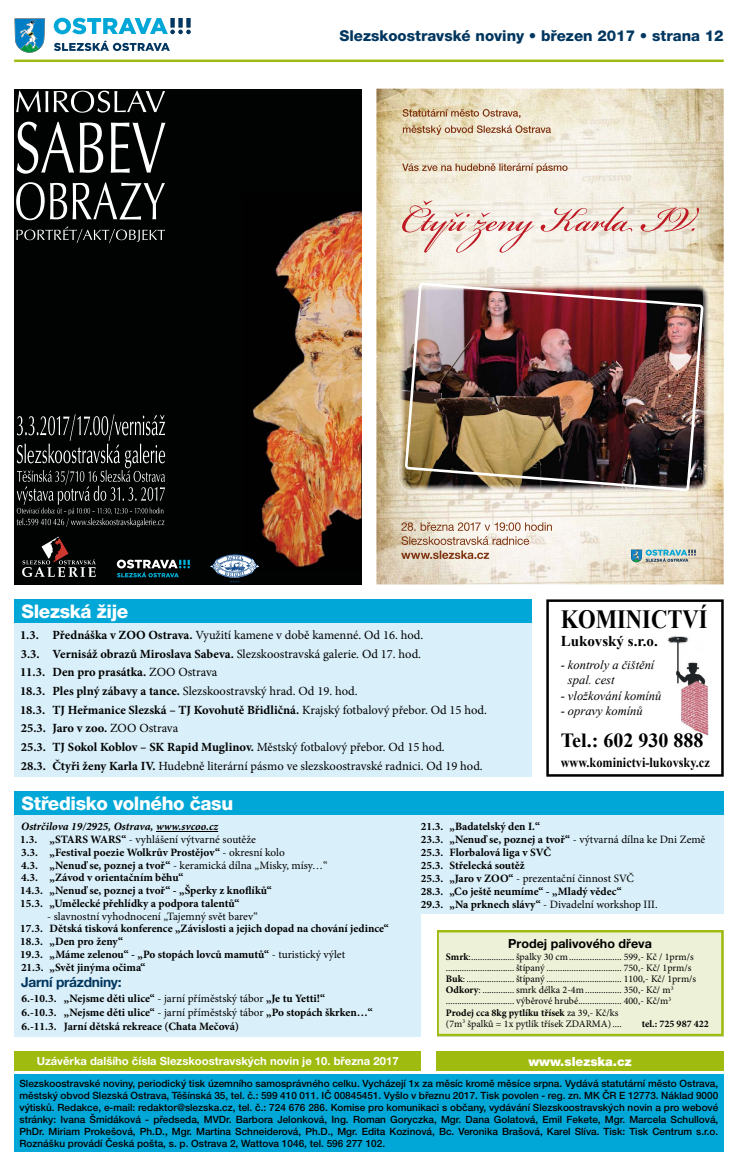
<style>
.page{position:relative;width:745px;height:1170px;background:#fff}
.page>*{position:absolute;margin:0;border:0;box-sizing:border-box;transform-origin:0 0}
.t1{font:700 26.25px "Times New Roman";color:#000;scale:.86 1}
.t2{font:700 20px "Times New Roman";color:#000}
.t3{font:800 18.75px "Helvetica Neue LT Pro";letter-spacing:-.02em;color:#fff}
.t4{font:800 15px "Helvetica Neue LT Pro";color:#00365f}
.t5{font:700 15px "Times New Roman";color:#000}
.t6{font:700 13.75px "Times New Roman";color:#000;scale:.89 1}
.t7{font:700 13.75px "Helvetica Neue LT Pro";letter-spacing:-.02em;color:#00365f}
.t8{font:12.5px/18.6px "Minion Pro";color:#000}
.t9{font:italic 12.5px/15.5px "Times New Roman";color:#000}
.t10{font:700 12.5px "Helvetica Neue LT Pro";color:#000}
.t11{font:900 12.5px "Helvetica Neue LT Pro";color:#fff}
.t12{font:700 11.25px/12.8px "Minion Pro";color:#000}
.t13{font:700 11.25px "Helvetica Neue LT Pro";color:#fff}
.t14{font:11.25px "Minion Pro";color:#000}
.t15{font:500 10px/12px "Helvetica Neue LT Pro";color:#000;text-align:justify}
.t16{font:10px/11.1px "Minion Pro";color:#000}
.t17{font:700 10px "Minion Pro";color:#000}
.s1{font-weight:700}
.s2{font-style:italic}
.s3{font-weight:400}
</style>
<div class="page">
<div style="left:14px;top:815px;width:709px;height:221px;background:#d9eff9"></div>
<div style="left:14px;top:1074px;width:709px;height:78px;background:#00a7d7"></div>
<div style="left:14px;top:1051px;width:407px;height:19px;background:#a0bb0f"></div>
<div style="left:436px;top:1051px;width:287px;height:19px;background:#a0bb0f"></div>
<svg style="left:14px;top:18px;width:31px;height:35px"></svg>
<svg style="left:54px;top:18px;width:137px;height:16px"></svg>
<svg style="left:54px;top:40px;width:116px;height:11px"></svg>
<hr style="left:14px;top:60px;width:709px;height:2px;background:#a0bb0f">
<img style="left:376px;top:89px;width:347px;height:495px">
<svg style="left:401px;top:200px;width:297px;height:52px;background:#ecd8ce"></svg>
<svg style="left:402px;top:109px;width:118px;height:9px"></svg>
<svg style="left:402px;top:125px;width:148px;height:10px"></svg>
<svg style="left:402px;top:163px;width:165px;height:10px;background:#d2bba6"></svg>
<svg style="left:401px;top:522px;width:150px;height:37px"></svg>
<svg style="left:630px;top:549px;width:65px;height:13px"></svg>
<img style="left:703px;top:286px;width:6px;height:202px">
<img style="left:404px;top:283px;width:299px;height:208px">
<hr style="left:156px;top:831px;width:62px;height:1px;background:#000">
<div style="left:14px;top:791px;width:709px;height:24px;background:#00a7d7"></div>
<div style="left:14px;top:89px;width:347px;height:495px;background:#010202"></div>
<svg style="left:22px;top:536px;width:74px;height:41px"></svg>
<img style="left:252px;top:211px;width:109px;height:356px">
<svg style="left:210px;top:553px;width:49px;height:29px"></svg>
<svg style="left:16px;top:226px;width:149px;height:17px"></svg>
<svg style="left:16px;top:182px;width:149px;height:38px"></svg>
<svg style="left:17px;top:122px;width:148px;height:52px"></svg>
<svg style="left:16px;top:91px;width:149px;height:22px"></svg>
<svg style="left:17px;top:414px;width:148px;height:113px"></svg>
<svg style="left:117px;top:559px;width:73px;height:18px"></svg>
<div style="left:437px;top:931px;width:285px;height:103px;background:#edf1d7"></div>
<div style="left:436px;top:929px;width:287px;height:107px;border:2px solid #a0bb0f"></div>
<img style="left:667px;top:636px;width:42px;height:100px">
<div style="left:546px;top:599px;width:177px;height:177px;border:2px solid #000"></div>
<div style="left:14px;top:622px;width:517px;height:154px;background:#d9eff9"></div>
<div style="left:14px;top:599px;width:517px;height:23px;background:#00a7d7"></div>
<div style="left:421px;top:914px;width:310px;height:15px;background:#fff"></div>
<div style="left:421px;top:914px;width:15px;height:125px;background:#fff"></div>
<h3 class="t4" style="left:339px;top:27px;width:385px">Slezskoostravské noviny • březen 2017 • strana 12</h3>
<h3 class="t3" style="left:22px;top:600px;width:108px">Slezská žije</h3>
<p class="t8" style="left:20px;top:625px;width:468px"><span class="s1">1.3. Přednáška v ZOO Ostrava.</span> Využití kamene v době kamenné. Od 16. hod.<br><span class="s1">3.3. Vernisáž obrazů Miroslava Sabeva.</span> Slezskoostravská galerie. Od 17. hod.<br><span class="s1">11.3. Den pro prasátka.</span> ZOO Ostrava<br><span class="s1">18.3. Ples plný zábavy a tance.</span> Slezskoostravský hrad. Od 19. hod.<br><span class="s1">18.3. TJ Heřmanice Slezská – TJ Kovohutě Břidličná.</span> Krajský fotbalový přebor. Od 15 hod.<br><span class="s1">25.3. Jaro v zoo.</span> ZOO Ostrava<br><span class="s1">25.3. TJ Sokol Koblov – SK Rapid Muglinov.</span> Městský fotbalový přebor. Od 15 hod.<br><span class="s1">28.3. Čtyři ženy Karla IV.</span> Hudebně literární pásmo ve slezskoostravské radnici. Od 19 hod.</p>
<h3 class="t3" style="left:22px;top:792px;width:213px">Středisko volného času</h3>
<h1 class="t1" style="left:560px;top:600px;width:172px">KOMINICTVÍ</h1>
<h3 class="t5" style="left:560px;top:630px;width:99px">Lukovský s.r.o.</h3>
<p class="t9" style="left:567px;top:656px;width:88px;text-indent:-7px">- kontroly a čištění spal. cest</p>
<p class="t9" style="left:560px;top:687px;width:102px">- vložkování komínů</p>
<p class="t9" style="left:560px;top:703px;width:83px">- opravy komínů</p>
<h2 class="t2" style="left:560px;top:725px;width:144px">Tel.: 602 930 888</h2>
<p class="t6" style="left:560px;top:752px;width:169px">www.kominictvi-lukovsky.cz</p>
<p class="t12" style="left:20px;top:820px;width:308px"><span class="s2">Ostrčilova 19/2925, Ostrava, www.svcoo.cz<br></span>1.3. „STARS WARS“ <span class="s3">- vyhlášení výtvarné soutěže<br></span>3.3. „Festival poezie Wolkrův Prostějov“ <span class="s3">- okresní kolo<br></span>4.3. „Nenuď se, poznej a tvoř“ <span class="s3">- keramická dílna „Misky, mísy…“ </span>4.3. „Závod v orientačním běhu“<br>14.3. „Nenuď se, poznej a tvoř“ - „Šperky z knoflíků“<br>15.3. „Umělecké přehlídky a podpora talentů“</p>
<p class="t14" style="left:47px;top:908px;width:212px">- slavnostní vyhodnocení „Tajemný svět barev“</p>
<p class="t12" style="left:20px;top:922px;width:370px">17.3. Dětská tisková konference „Závislosti a jejich dopad na chování jedince“ 18.3. „Den pro ženy“<br>19.3. „Máme zelenou“ - „Po stopách lovců mamutů“ <span class="s3">- turistický výlet<br></span>21.3. „Svět jinýma očima“</p>
<p class="t7" style="left:21px;top:973px;width:102px">Jarní prázdniny:</p>
<p class="t12" style="left:22px;top:990px;width:352px;line-height:14.2px">6.-10.3. „Nejsme děti ulice“ <span class="s3">- jarní příměstský tábor</span> „Je tu Yetti!“<br>6.-10.3. „Nejsme děti ulice“ <span class="s3">- jarní příměstský tábor</span> „Po stopách škrken…“<br>6.-11.3. Jarní dětská rekreace (Chata Mečová)</p>
<p class="t12" style="left:420px;top:820px;width:286px">21.3. „Badatelský den I.“<br>23.3. „Nenuď se, poznej a tvoř“ <span class="s3">- výtvarná dílna ke Dni Země </span>25.3. Florbalová liga v SVČ<br>25.3. Střelecká soutěž<br>25.3. „Jaro v ZOO“ <span class="s3">- prezentační činnost SVČ<br></span>28.3. „Co ještě neumíme“ - „Mladý vědec“<br>29.3. „Na prknech slávy“ <span class="s3">- Divadelní workshop III.</span></p>
<p class="t10" style="left:508px;top:936px;width:145px">Prodej palivového dřeva</p>
<p class="t16" style="left:445px;top:950px;width:251px"><span class="s1">Smrk</span>: ................... špalky 30 cm ....................... 599,- Kč / 1prm/s .............................. štípaný ................................. 750,- Kč/ 1prm/s <span class="s1">Buk</span>: ..................... štípaný ................................. 1100,- Kč/ 1prm/s <span class="s1">Odkory</span>: .............. smrk délka 2-4m ................ 350,- Kč/ m<sup>3 </sup>.............................. výběrové hrubé................... 400,- Kč/m<sup>3<br></sup><span class="s1">Prodej cca 8kg pytlíku třísek</span> za 39,- Kč/ks<br>(7m<sup>3</sup> špalků = 1x pytlík třísek ZDARMA) ....</p>
<p class="t17" style="left:641px;top:1016px;width:68px">tel.: 725 987 422</p>
<p class="t13" style="left:37px;top:1054px;width:363px">Uzávěrka dalšího čísla Slezskoostravských novin je 10. března 2017</p>
<p class="t11" style="left:528px;top:1053px;width:105px">www.slezska.cz</p>
<p class="t15" style="left:19px;top:1077px;width:700px">Slezskoostravské noviny, periodický tisk územního samosprávného celku. Vycházejí 1x za měsíc kromě měsíce srpna. Vydává statutární město Ostrava, městský obvod Slezská Ostrava, Těšínská 35, tel. č.: 599 410 011. IČ 00845451. Vyšlo v březnu 2017. Tisk povolen - reg. zn. MK ČR E 12773. Náklad 9000 výtisků. Redakce, e-mail: redaktor@slezska.cz, tel. č.: 724 676 286. Komise pro komunikaci s občany, vydávání Slezskoostravských novin a pro webové stránky: Ivana Šmidáková - předseda, MVDr. Barbora Jelonková, Ing. Roman Goryczka, Mgr. Dana Golatová, Emil Fekete, Mgr. Marcela Schullová, PhDr. Miriam Prokešová, Ph.D., Mgr. Martina Schneiderová, Ph.D., Mgr. Edita Kozinová, Bc. Veronika Brašová, Karel Slíva. Tisk: Tisk Centrum s.r.o.<br>Roznášku provádí Česká pošta, s. p. Ostrava 2, Wattova 1046, tel. 596 277 102.</p>
</div>
